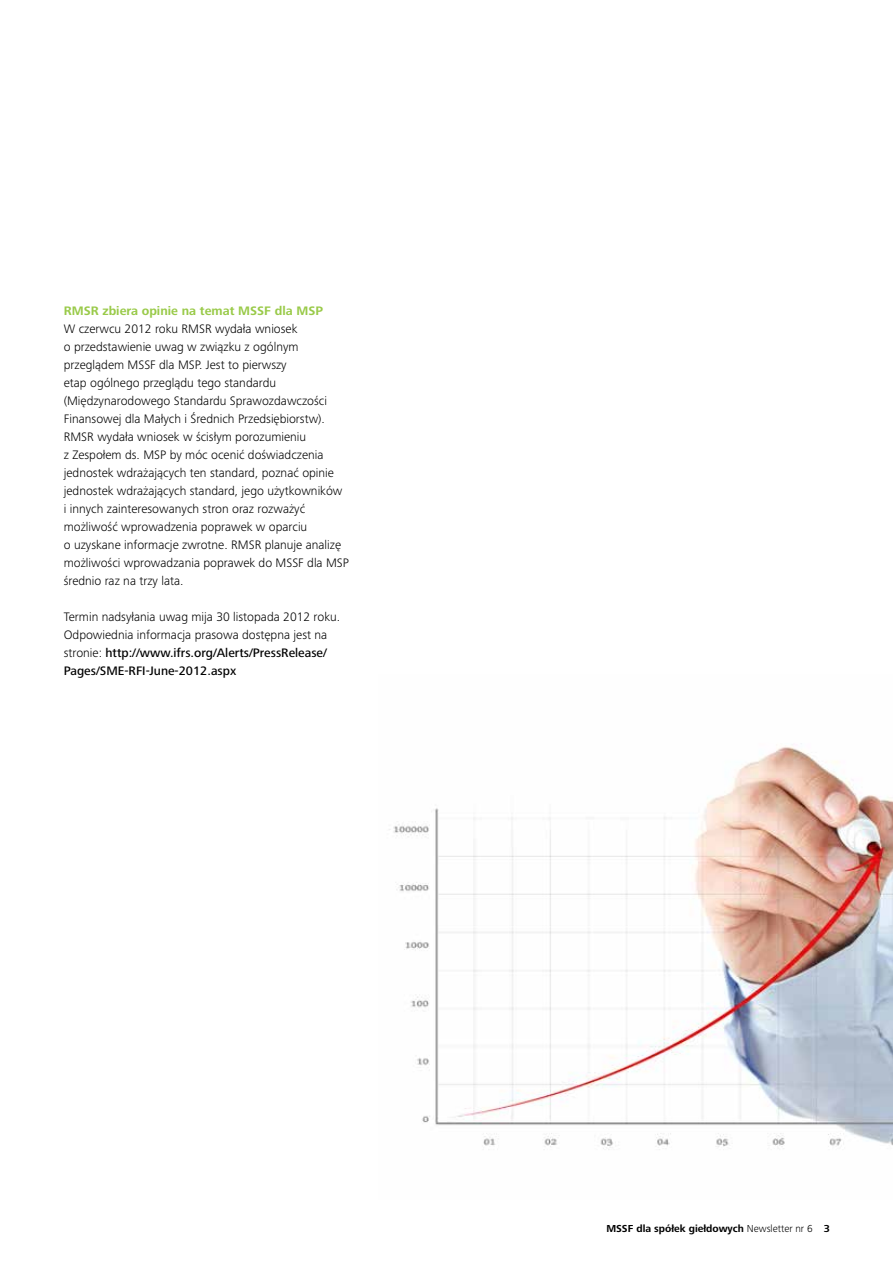
<style>
.page{position:relative;width:893px;height:1263px;background:#fff}
.page>*{position:absolute;margin:0;border:0;box-sizing:border-box;transform-origin:0 0}
.t1{font:300 12.75px/18px "Frutiger Next Pro";color:#000}
.t2{font:700 12.75px "Frutiger Next Pro";color:#99ca49}
.t3{font:700 10.5px "Frutiger Next Pro";color:#000}
.s1{font-weight:500}
.s2{font-weight:300}
</style>
<div class="page">
<img style="left:389px;top:743px;width:504px;height:407px">
<p class="t2" style="left:64px;top:304px;width:261px">RMSR zbiera opinie na temat MSSF dla MSP</p>
<p class="t1" style="left:64px;top:320px;width:287px">W czerwcu 2012 roku RMSR wydała wniosek<br>o przedstawienie uwag w związku z ogólnym przeglądem MSSF dla MSP. Jest to pierwszy<br>etap ogólnego przeglądu tego standardu (Międzynarodowego Standardu Sprawozdawczości Finansowej dla Małych i Średnich Przedsiębiorstw).<br>RMSR wydała wniosek w ścisłym porozumieniu<br>z Zespołem ds. MSP by móc ocenić doświadczenia jednostek wdrażających ten standard, poznać opinie jednostek wdrażających standard, jego użytkowników<br>i innych zainteresowanych stron oraz rozważyć możliwość wprowadzenia poprawek w oparciu<br>o uzyskane informacje zwrotne. RMSR planuje analizę możliwości wprowadzania poprawek do MSSF dla MSP średnio raz na trzy lata.</p>
<p class="t1" style="left:64px;top:608px;width:278px">Termin nadsyłania uwag mija 30 listopada 2012 roku.<br>Odpowiednia informacja prasowa dostępna jest na stronie: <span class="s1">http://www.ifrs.org/Alerts/PressRelease/ Pages/SME-RFI-June-2012.aspx</span></p>
<p class="t3" style="left:606px;top:1222px;width:225px">MSSF dla spółek giełdowych <span class="s2">Newsletter nr 6</span> 3</p>
</div>
